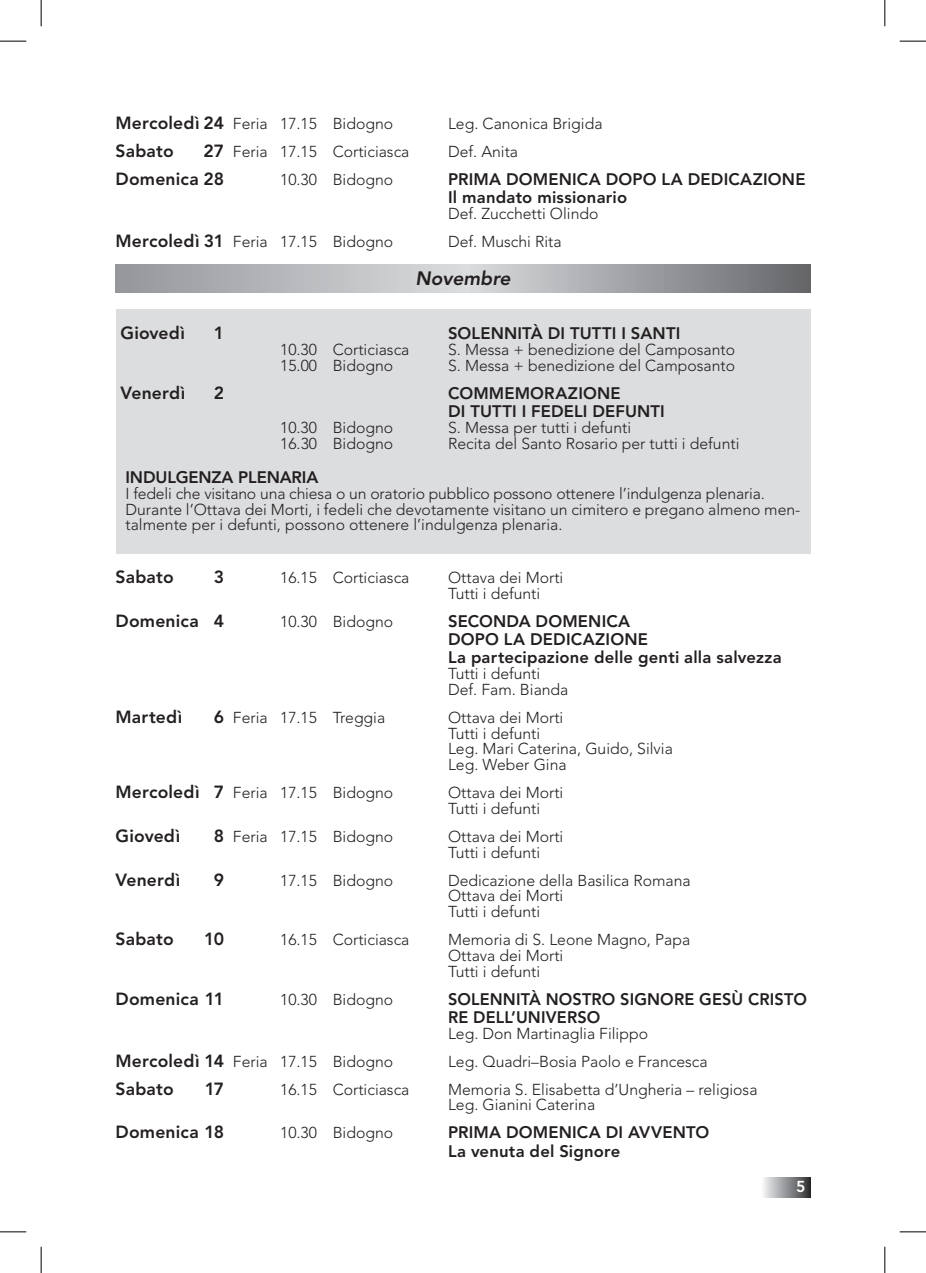
<style>
.page{position:relative;width:926px;height:1273px;background:#fff}
.page>*{position:absolute;margin:0;border:0;box-sizing:border-box;transform-origin:0 0}
.t1{font:italic 800 19.25px "Avenir";color:#231f20}
.t2{font:800 17.5px "Avenir";letter-spacing:.01em;color:#231f20}
.t3{font:800 16.62px/18.4px "Avenir";letter-spacing:.01em;color:#231f20}
.t4{font:800 16.62px "Avenir";letter-spacing:-.01em;color:#231f20}
.t5{font:300 15.75px/15.8px "Avenir";color:#231f20}
.t6{font:800 15.75px "Avenir";color:#fff}
.s1{font-weight:800;font-size:17.5px}
</style>
<div class="page">
<div style="left:760px;top:1177px;width:50px;height:20px;background:linear-gradient(to right,#fff,#37383a)"></div>
<div style="left:116px;top:309px;width:694px;height:244px;background:#dcdddf"></div>
<svg style="left:116px;top:264px;width:694px;height:28px;background:#abacaf"></svg>
<svg style="left:0;top:41px;width:26px;height:1px"></svg>
<svg style="left:899px;top:41px;width:27px;height:1px"></svg>
<svg style="left:0;top:1231px;width:26px;height:1px"></svg>
<svg style="left:899px;top:1231px;width:27px;height:1px"></svg>
<svg style="left:41px;top:0;width:1px;height:26px"></svg>
<svg style="left:41px;top:1247px;width:1px;height:26px"></svg>
<svg style="left:884px;top:0;width:1px;height:26px"></svg>
<svg style="left:884px;top:1247px;width:1px;height:26px"></svg>
<p class="t5" style="left:116px;top:116px;width:279px"><span class="s1">Mercoledì 24</span> Feria 17.15 Bidogno</p>
<p class="t5" style="left:448px;top:116px;width:156px">Leg. Canonica Brigida</p>
<p class="t2" style="left:116px;top:140px;width:60px">Sabato</p>
<p class="t5" style="left:203px;top:144px;width:207px"><span class="s1">27</span> Feria 17.15 Corticiasca</p>
<p class="t5" style="left:448px;top:144px;width:72px">Def. Anita</p>
<p class="t2" style="left:116px;top:168px;width:110px">Domenica 28</p>
<p class="t5" style="left:280px;top:172px;width:114px">10.30 Bidogno</p>
<p class="t3" style="left:448px;top:170px;width:359px">PRIMA DOMEN ICA DOPO LA DEDICAZION E<br>Il mandato missionario</p>
<p class="t5" style="left:448px;top:206px;width:152px">Def. Zucchetti Olindo</p>
<p class="t5" style="left:116px;top:234px;width:279px"><span class="s1">Mercoledì 31</span> Feria 17.15 Bidogno</p>
<p class="t5" style="left:448px;top:234px;width:115px">Def. Muschi Rita</p>
<p class="t1" style="left:415px;top:267px;width:97px">Novembre</p>
<p class="t2" style="left:121px;top:323px;width:66px">Giovedì</p>
<p class="t2" style="left:214px;top:323px;width:12px">1</p>
<p class="t3" style="left:448px;top:324px;width:134px">SOLENN ITÀ DI TUTT</p>
<p class="t3" style="left:612px;top:324px;width:42px">I I SANT</p>
<p class="t3" style="left:675px;top:324px;width:6px">I</p>
<p class="t5" style="left:280px;top:342px;width:131px">10.30 Corticiasca</p>
<p class="t5" style="left:448px;top:342px;width:288px">S. Messa + benedizione del Camposanto</p>
<p class="t5" style="left:280px;top:358px;width:114px">15.00 Bidogno</p>
<p class="t5" style="left:448px;top:358px;width:288px">S. Messa + benedizione del Camposanto</p>
<p class="t2" style="left:121px;top:382px;width:66px">Venerdì</p>
<p class="t2" style="left:214px;top:382px;width:12px">2</p>
<p class="t3" style="left:448px;top:384px;width:174px">COMMEMORAZION E<br>DI TUTT</p>
<p class="t3" style="left:512px;top:402px;width:125px">I I FEDELI DEFUNT</p>
<p class="t3" style="left:660px;top:402px;width:6px">I</p>
<p class="t5" style="left:280px;top:420px;width:114px">10.30 Bidogno</p>
<p class="t5" style="left:448px;top:420px;width:184px">S. Messa per tutti i defunti</p>
<p class="t5" style="left:280px;top:435px;width:114px">16.30 Bidogno</p>
<p class="t5" style="left:448px;top:435px;width:293px">Recita del Santo Rosario per tutti i defunti</p>
<p class="t4" style="left:125px;top:467px;width:194px">IN DULGENZA PLENARIA</p>
<p class="t5" style="left:125px;top:485px;width:676px">I fedeli che visitano una chiesa o un oratorio pubblico possono ottenere l’indulgenza plenaria.<br>Durante l’Ottava dei Morti, i fedeli che devotamente visitano un cimitero e pregano almeno men&shy;talmente per i defunti, possono ottenere l’indulgenza plenaria.</p>
<p class="t2" style="left:116px;top:566px;width:60px">Sabato</p>
<p class="t2" style="left:214px;top:566px;width:12px">3</p>
<p class="t5" style="left:280px;top:569px;width:131px">16.15 Corticiasca</p>
<p class="t5" style="left:448px;top:569px;width:117px">Ottava dei Morti<br>Tutti i defunti</p>
<p class="t2" style="left:116px;top:610px;width:110px">Domenica 4</p>
<p class="t5" style="left:280px;top:613px;width:114px">10.30 Bidogno</p>
<p class="t3" style="left:448px;top:611px;width:335px">SECON DA DOMEN ICA<br>DOPO LA DEDICAZION E<br>La partecipazione delle genti alla salvezza</p>
<p class="t5" style="left:448px;top:666px;width:122px">Tutti i defunti<br>Def. Fam. Bianda</p>
<p class="t2" style="left:116px;top:706px;width:68px">Martedì</p>
<p class="t5" style="left:214px;top:709px;width:173px"><span class="s1">6</span> Feria 17.15 Treggia</p>
<p class="t5" style="left:448px;top:709px;width:226px">Ottava dei Morti<br>Tutti i defunti<br>Leg. Mari Caterina, Guido, Silvia<br>Leg. Weber Gina</p>
<p class="t5" style="left:116px;top:785px;width:279px"><span class="s1">Mercoledì 7</span> Feria 17.15 Bidogno</p>
<p class="t5" style="left:448px;top:785px;width:117px">Ottava dei Morti<br>Tutti i defunti</p>
<p class="t2" style="left:116px;top:825px;width:66px">Giovedì</p>
<p class="t5" style="left:214px;top:828px;width:181px"><span class="s1">8</span> Feria 17.15 Bidogno</p>
<p class="t5" style="left:448px;top:828px;width:117px">Ottava dei Morti<br>Tutti i defunti</p>
<p class="t2" style="left:116px;top:869px;width:66px">Venerdì</p>
<p class="t2" style="left:214px;top:869px;width:12px">9</p>
<p class="t5" style="left:280px;top:872px;width:114px">17.15 Bidogno</p>
<p class="t5" style="left:448px;top:872px;width:244px">Dedicazione della Basilica Romana<br>Ottava dei Morti<br>Tutti i defunti</p>
<p class="t2" style="left:116px;top:928px;width:60px">Sabato</p>
<p class="t2" style="left:204px;top:928px;width:21px">10</p>
<p class="t5" style="left:280px;top:932px;width:131px">16.15 Corticiasca</p>
<p class="t5" style="left:448px;top:932px;width:243px">Memoria di S. Leone Magno, Papa<br>Ottava dei Morti<br>Tutti i defunti</p>
<p class="t2" style="left:116px;top:988px;width:110px">Domenica 11</p>
<p class="t5" style="left:280px;top:991px;width:114px">10.30 Bidogno</p>
<p class="t3" style="left:448px;top:989px;width:348px">SOLENN ITÀ NOSTRO SIGNORE GESÙ CRISTO<br>RE DELL’UN IVERSO</p>
<p class="t5" style="left:448px;top:1025px;width:201px">Leg. Don Martinaglia Filippo</p>
<p class="t5" style="left:116px;top:1053px;width:279px"><span class="s1">Mercoledì 14</span> Feria 17.15 Bidogno</p>
<p class="t5" style="left:448px;top:1053px;width:261px">Leg. Quadri–Bosia Paolo e Francesca</p>
<p class="t2" style="left:116px;top:1078px;width:60px">Sabato</p>
<p class="t2" style="left:205px;top:1078px;width:21px">17</p>
<p class="t5" style="left:280px;top:1081px;width:131px">16.15 Corticiasca</p>
<p class="t5" style="left:448px;top:1081px;width:311px">Memoria S. Elisabetta d’Ungheria – religiosa<br>Leg. Gianini Caterina</p>
<p class="t2" style="left:116px;top:1122px;width:110px">Domenica 18</p>
<p class="t5" style="left:280px;top:1125px;width:114px">10.30 Bidogno</p>
<p class="t3" style="left:448px;top:1123px;width:238px">PRIMA DOMEN ICA DI AVVENTO<br>La venuta del Signore</p>
<p class="t6" style="left:796px;top:1177px;width:11px">5</p>
</div>
